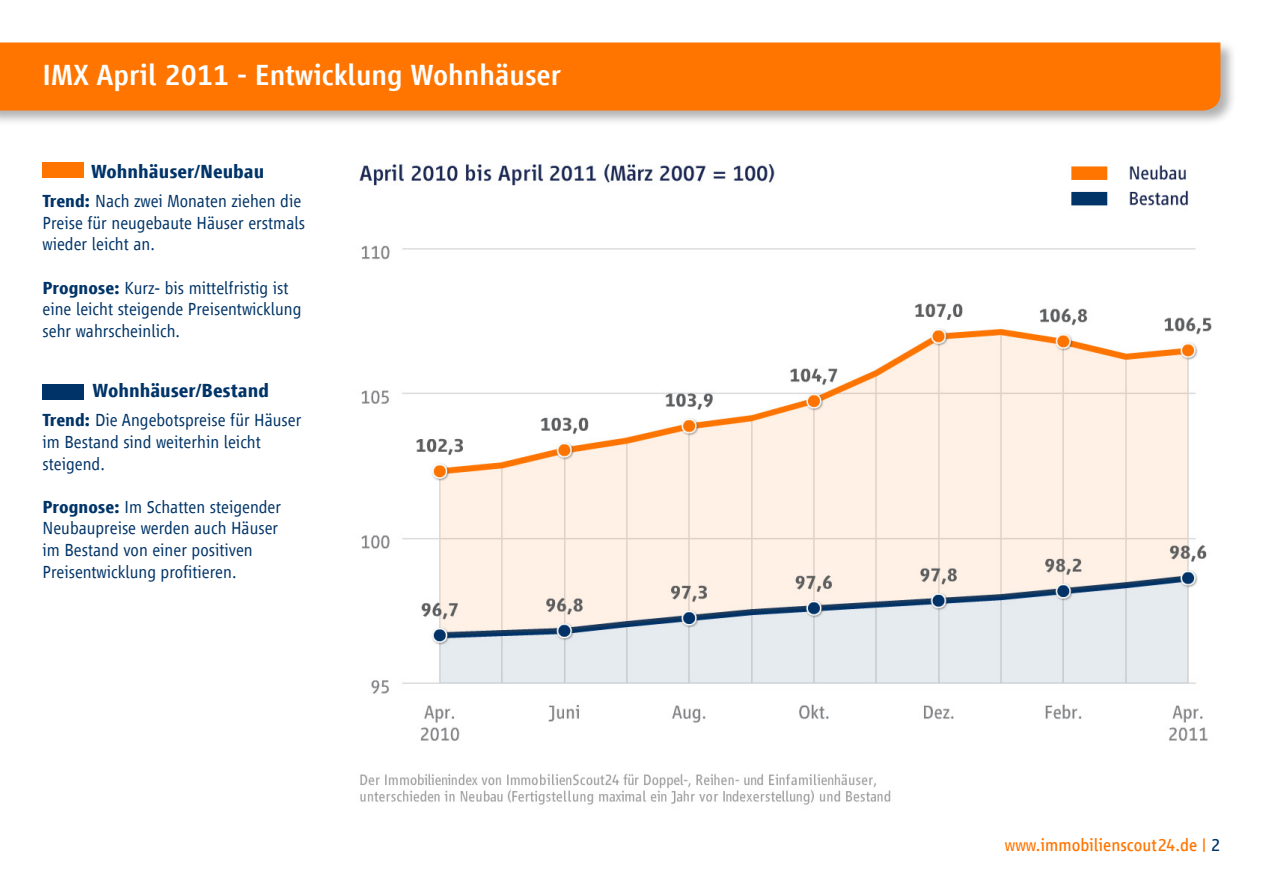
<style>
.page{position:relative;width:1263px;height:893px;background:#fff}
.page>*{position:absolute;margin:0;border:0;box-sizing:border-box;transform-origin:0 0}
.TitlePage{font:500 30px "Scout Vialog";color:#fff}
.t1{font:700 19.5px "Scout Vialog";color:#003468}
.t2{font:300 18px/21.6px "Scout Vialog";color:#003468}
.t3{font:18px "Scout Vialog";color:#ff7500}
.s1{font-weight:700}
.s2{color:#003468}
</style>
<div class="page">
<div style="left:43px;top:163px;width:41px;height:15px;background:#ff7500"></div>
<div style="left:43px;top:384px;width:41px;height:15px;background:#003468"></div>
<img style="left:359px;top:163px;width:853px;height:642px">
<div style="left:0;top:40px;width:1236px;height:87px;background:#231f20;opacity:.35"></div>
<div style="left:0;top:43px;width:1220px;height:68px;background:#ff7500"></div>
<p class="TitlePage" style="left:43px;top:59px;width:520px">IMX April 2011 - Entwicklung Wohnhäuser</p>
<p class="t1" style="left:91px;top:161px;width:175px">Wohnhäuser/Neubau</p>
<p class="t2" style="left:43px;top:190px;width:264px"><span class="s1">Trend:</span> Nach zwei Monaten ziehen die<br>Preise für neugebaute Häuser erstmals wieder leicht an.</p>
<p class="t2" style="left:43px;top:277px;width:261px"><span class="s1">Prognose:</span> Kurz- bis mittelfristig ist eine leicht steigende Preisentwicklung sehr wahrscheinlich.</p>
<p class="t1" style="left:93px;top:380px;width:178px">Wohnhäuser/Bestand</p>
<p class="t2" style="left:43px;top:410px;width:260px"><span class="s1">Trend:</span> Die Angebotspreise für Häuser im Bestand sind weiterhin leicht steigend.</p>
<p class="t2" style="left:43px;top:496px;width:240px"><span class="s1">Prognose:</span> Im Schatten steigender<br>Neubaupreise werden auch Häuser im Bestand von einer positiven<br>Preisentwicklung profitieren.</p>
<p class="t3" style="left:1005px;top:835px;width:217px">www.immobilienscout24.de | <span class="s2">2</span></p>
</div>
